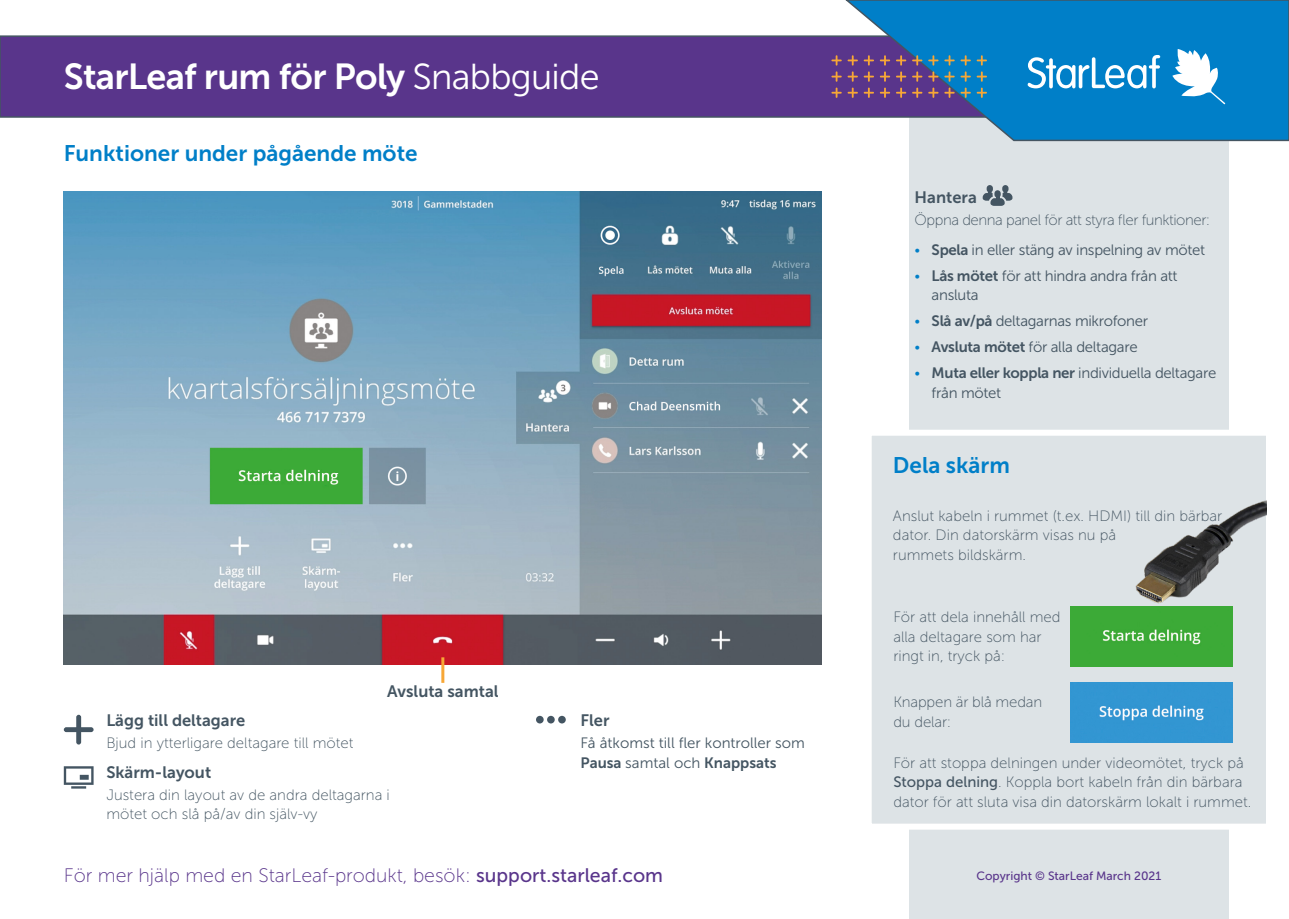
<style>
.page{position:relative;width:1289px;height:919px;background:#fff}
.page>*{position:absolute;margin:0;border:0;box-sizing:border-box;transform-origin:0 0}
.t1{font:36px "Museo Sans 700";letter-spacing:-.02em;color:#fff}
.SUBHEAD{font:22.5px "Museo Sans 700";color:#007fc8}
.t2{font:19.5px "Museo Sans 100";color:#59358b}
.SUB_SUB{font:16.5px "Museo Sans 700";color:#445562}
.BODY_COPY{font:15px/19.5px "Museo Sans 100";color:#445562}
.BODY_COPY-2{font:15px/19.5px "Museo Sans 300";letter-spacing:-.02em;color:#445562}
.BODY_COPY-3{font:15px/19.5px "Museo Sans 300";color:#445562}
.BODY_COPY-4{font:15px "Museo Sans 100";letter-spacing:-.03em;color:#445562}
.COPYRIGHT{font:12px "Museo Sans 500";color:#59358b}
.s1{font-family:"Museo Sans 300"}
.s2{font-family:"Museo Sans 700"}
.s3{font-family:"Museo Sans 100";color:#007fc8}
.s4{font-family:"Museo Sans 500"}
</style>
<div class="page">
<div style="left:909px;top:0;width:319px;height:918px;background:#dde3e6"></div>
<svg style="left:872px;top:426px;width:395px;height:406px"></svg>
<img style="left:64px;top:191px;width:757px;height:473px">
<div style="left:1070px;top:606px;width:162px;height:60px;background:#3caa37"></div>
<img style="left:1070px;top:682px;width:162px;height:60px">
<hr style="left:441px;top:657px;width:3px;height:25px;background:#f7a736">
<div style="left:64px;top:727px;width:30px;height:5px;background:#445562;border-radius:2px"></div>
<div style="left:76px;top:714px;width:5px;height:30px;background:#445562;border-radius:2px"></div>
<svg style="left:64px;top:766px;width:30px;height:22px"></svg>
<svg style="left:536px;top:715px;width:30px;height:8px"></svg>
<svg style="left:982px;top:185px;width:30px;height:21px"></svg>
<img style="left:1134px;top:499px;width:131px;height:105px">
<div style="left:0;top:35px;width:1087px;height:83px;background:#59358b;border:2px solid #445562"></div>
<svg style="left:842px;top:0;width:446px;height:142px"></svg>
<svg style="left:1027px;top:55px;width:133px;height:33px;background:#51a7d9"></svg>
<svg style="left:1172px;top:49px;width:53px;height:55px;background:#7abce2"></svg>
<svg style="left:831px;top:55px;width:10px;height:27px"></svg>
<svg style="left:847px;top:55px;width:10px;height:27px"></svg>
<svg style="left:863px;top:55px;width:27px;height:27px"></svg>
<svg style="left:896px;top:55px;width:10px;height:27px"></svg>
<svg style="left:912px;top:55px;width:10px;height:27px"></svg>
<svg style="left:928px;top:55px;width:10px;height:27px"></svg>
<svg style="left:944px;top:55px;width:10px;height:27px"></svg>
<svg style="left:960px;top:55px;width:10px;height:27px"></svg>
<svg style="left:976px;top:55px;width:10px;height:27px"></svg>
<svg style="left:831px;top:88px;width:10px;height:10px"></svg>
<svg style="left:847px;top:88px;width:10px;height:10px"></svg>
<svg style="left:863px;top:88px;width:27px;height:10px"></svg>
<svg style="left:896px;top:88px;width:10px;height:10px"></svg>
<svg style="left:912px;top:88px;width:10px;height:10px"></svg>
<svg style="left:928px;top:88px;width:10px;height:10px"></svg>
<svg style="left:944px;top:88px;width:10px;height:10px"></svg>
<svg style="left:960px;top:88px;width:10px;height:10px"></svg>
<svg style="left:976px;top:88px;width:10px;height:10px"></svg>
<h1 class="t1" style="left:64px;top:57px;width:537px">StarLeaf rum för Poly <span class="s1">Snabbguide</span></h1>
<p class="SUBHEAD" style="left:64px;top:140px;width:355px">Funktioner under pågående möte</p>
<p class="SUB_SUB" style="left:387px;top:681px;width:113px">Avsluta samtal</p>
<p class="SUB_SUB" style="left:106px;top:711px;width:140px">Lägg till deltagare</p>
<p class="BODY_COPY" style="left:106px;top:733px;width:249px">Bjud in ytterligare deltagare till mötet</p>
<p class="SUB_SUB" style="left:106px;top:763px;width:106px">Skärm-layout</p>
<p class="BODY_COPY" style="left:106px;top:785px;width:285px">Justera din layout av de andra deltagarna i mötet och slå på/av din själv-vy</p>
<p class="SUB_SUB" style="left:580px;top:711px;width:31px">Fler</p>
<p class="BODY_COPY-3" style="left:580px;top:733px;width:226px">Få åtkomst till fler kontroller som<br><span class="s2">Pausa</span> samtal och <span class="s2">Knappsats</span></p>
<p class="SUB_SUB" style="left:914px;top:188px;width:64px">Hantera</p>
<p class="BODY_COPY-4" style="left:914px;top:212px;width:297px">Öppna denna panel för att styra fler funktioner:</p>
<p class="BODY_COPY-2" style="left:914px;top:240px;width:292px"><span class="s3">•</span> <span class="s2">Spela</span> in eller stäng av inspelning av mötet</p>
<p class="BODY_COPY-2" style="left:931px;top:266px;width:247px;text-indent:-17px"><span class="s3">•</span> <span class="s2">Lås mötet</span> för att hindra andra från att ansluta</p>
<p class="BODY_COPY-2" style="left:914px;top:311px;width:235px"><span class="s3">•</span> <span class="s2">Slå av/på</span> deltagarnas mikrofoner</p>
<p class="BODY_COPY-2" style="left:914px;top:337px;width:225px"><span class="s3">•</span> <span class="s2">Avsluta mötet</span> för alla deltagare</p>
<p class="BODY_COPY-2" style="left:931px;top:363px;width:286px;text-indent:-17px"><span class="s3">•</span> <span class="s2">Muta eller koppla ner</span> individuella deltagare från mötet</p>
<p class="SUBHEAD" style="left:893px;top:452px;width:118px">Dela skärm</p>
<p class="BODY_COPY" style="left:893px;top:505px;width:331px">Anslut kabeln i rummet (t.ex. HDMI) till din bärbar dator. Din datorskärm visas nu på<br>rummets bildskärm.</p>
<p class="BODY_COPY" style="left:893px;top:607px;width:169px">För att dela innehåll med alla deltagare som har ringt in, tryck på:</p>
<p class="BODY_COPY" style="left:893px;top:692px;width:150px">Knappen är blå medan du delar:</p>
<p class="BODY_COPY" style="left:893px;top:753px;width:359px">För att stoppa delningen under videomötet, tryck på<br><span class="s4">Stoppa delning</span>. Koppla bort kabeln från din bärbara dator för att sluta visa din datorskärm lokalt i rummet.</p>
<h3 class="t2" style="left:64px;top:864px;width:600px">För mer hjälp med en StarLeaf-produkt, besök: <span class="s4">support.starleaf.com</span></h3>
<p class="COPYRIGHT" style="left:976px;top:868px;width:186px">Copyright © StarLeaf March 2021</p>
</div>
